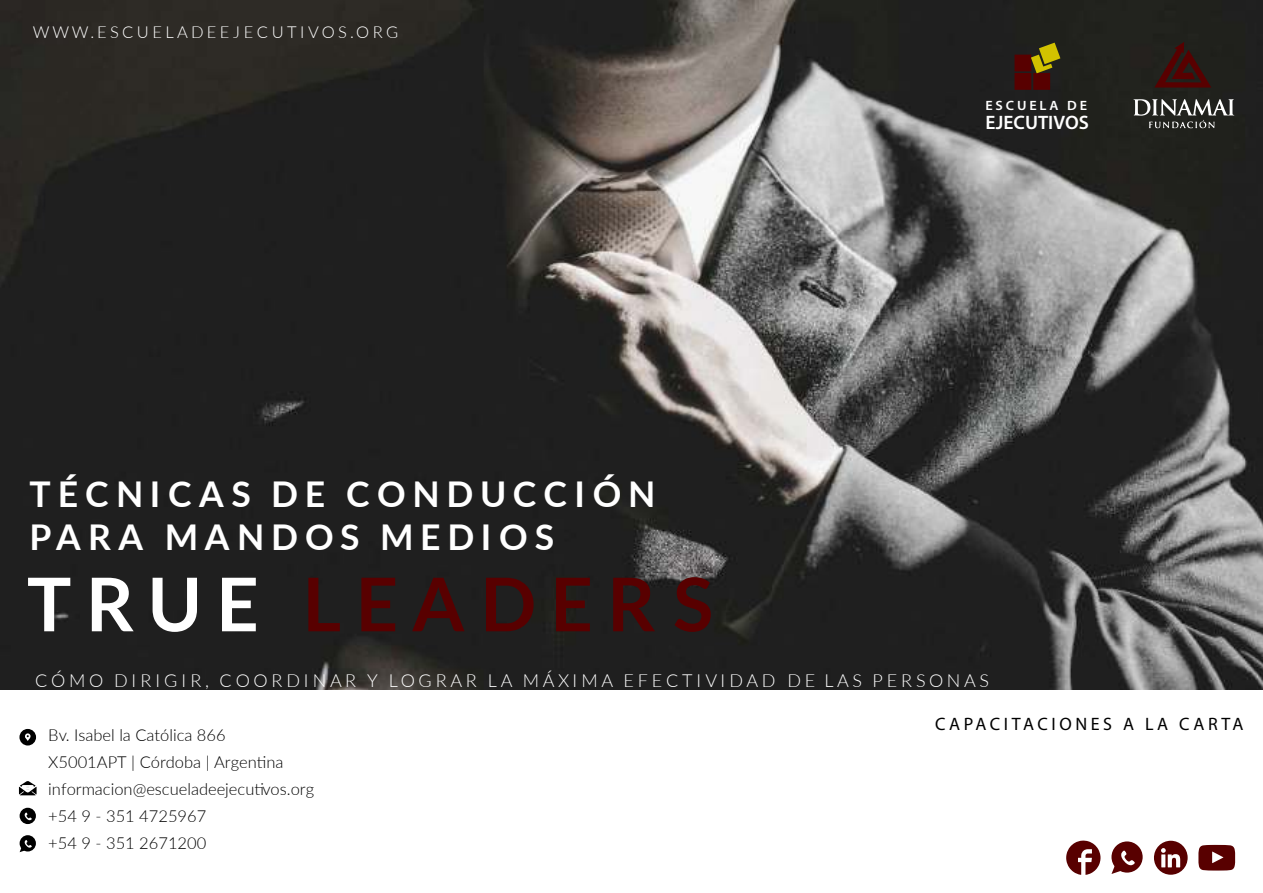
<style>
.page{position:relative;width:1263px;height:893px;background:#fff}
.page>*{position:absolute;margin:0;border:0;box-sizing:border-box;transform-origin:0 0}
.t1{font:700 74.1px "Lato";letter-spacing:.195em;color:#580000}
.t2{font:700 35.55px/42.6px "Lato";letter-spacing:.195em;color:#fff}
.t3{font:600 19.5px "Myriad Pro";color:#fff}
.t4{font:300 18px "Lato";letter-spacing:.205em;color:#fff}
.t5{font:18px "Myriad Pro";letter-spacing:.2em;color:#000}
.t6{font:300 16.5px/27px "Lato";color:#000}
.t7{font:300 16.5px "Lato";letter-spacing:.205em;color:#fff}
.t8{font:600 13.5px "Myriad Pro";letter-spacing:.2em;color:#fff;scale:1.05 1}
.s1{color:#fff}
</style>
<div class="page">
<img style="left:0;top:0;width:1263px;height:690px">
<svg style="left:19px;top:781px;width:18px;height:14px"></svg>
<div style="left:19px;top:729px;width:17px;height:16px;background:#000;border-radius:50%"></div>
<svg style="left:25px;top:733px;width:6px;height:8px"></svg>
<div style="left:20px;top:835px;width:16px;height:16px;background:#000;border-radius:50%"></div>
<svg style="left:20px;top:840px;width:12px;height:12px"></svg>
<div style="left:20px;top:808px;width:16px;height:16px;background:#000;border-radius:50%"></div>
<svg style="left:25px;top:812px;width:7px;height:8px"></svg>
<svg style="left:1066px;top:840px;width:34px;height:35px"></svg>
<svg style="left:1154px;top:841px;width:34px;height:34px"></svg>
<svg style="left:1198px;top:845px;width:37px;height:26px"></svg>
<div style="left:1111px;top:841px;width:32px;height:32px;background:#580000;border-radius:50%"></div>
<svg style="left:1111px;top:850px;width:24px;height:24px"></svg>
<svg style="left:1154px;top:42px;width:57px;height:46px;background:#351411"></svg>
<svg style="left:1133px;top:99px;width:101px;height:29px;background:#555652"></svg>
<svg style="left:1014px;top:43px;width:46px;height:47px;background:#5b350b"></svg>
<p class="t7" style="left:33px;top:23px;width:367px">WWW.ESCUELADEEJECUTIVOS.ORG</p>
<h2 class="t2" style="left:30px;top:473px;width:628px">TÉCNICAS DE CONDUCCIÓN<br>PARA MANDOS MEDIOS</h2>
<h1 class="t1" style="left:27px;top:562px;width:688px"><span class="s1">TRUE</span> LEADER S</h1>
<p class="t8" style="left:985px;top:97px;width:98px">ESCUELA DE</p>
<p class="t3" style="left:985px;top:111px;width:105px">EJECUTIVOS</p>
<p class="t4" style="left:35px;top:671px;width:955px">CÓMO DIRIGIR, COORDINAR Y LOGRAR LA MÁXIMA EFECTIVIDAD DE LAS PERSONAS</p>
<p class="t6" style="left:48px;top:721px;width:267px">Bv. Isabel la Católica 866<br>X5001APT | Córdoba | Argentina informacion@escueladeejecutivos.org +54 9 - 351 4725967<br>+54 9 - 351 2671200</p>
<p class="t5" style="left:935px;top:713px;width:310px">CAPACITACIONES A LA CARTA</p>
</div>
